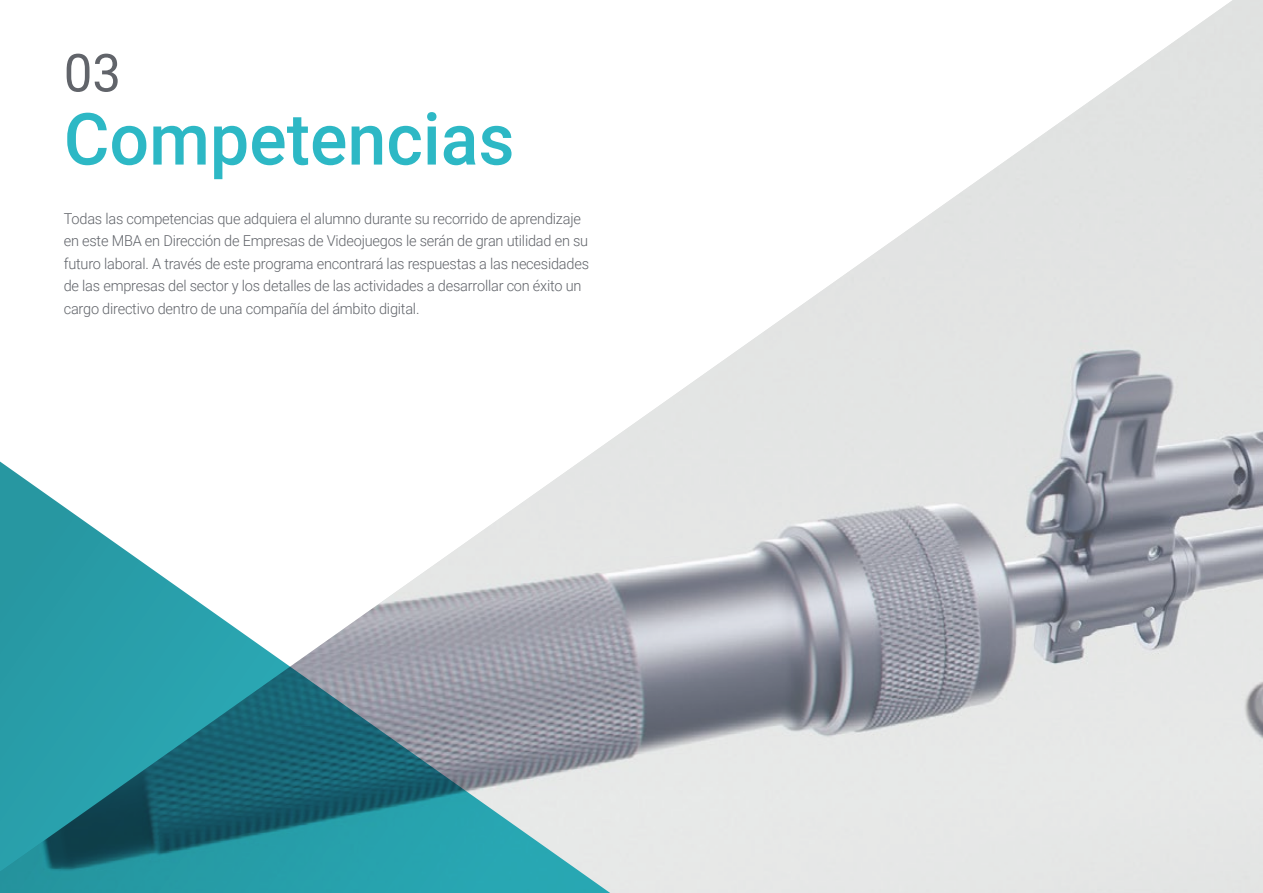
<style>
.page{position:relative;width:1263px;height:893px;background:#fff}
.page>*{position:absolute;margin:0;border:0;box-sizing:border-box;transform-origin:0 0}
.t1{font:500 72px "Roboto";color:#2db8c5}
.t2{font:52.5px "Roboto";color:#61646a}
.t3{font:300 15px/22.5px "Roboto";letter-spacing:-.015em;color:#61646a}
</style>
<div class="page">
<img style="left:602px;top:0;width:661px;height:893px">
<svg style="left:0;top:446px;width:640px;height:447px"></svg>
<h2 class="t2" style="left:64px;top:36px;width:59px">03</h2>
<h1 class="t1" style="left:64px;top:89px;width:452px">Competencias</h1>
<p class="t3" style="left:64px;top:207px;width:527px">Todas las competencias que adquiera el alumno durante su recorrido de aprendizaje en este MBA en Dirección de Empresas de Videojuegos le serán de gran utilidad en su futuro laboral. A través de este programa encontrará las respuestas a las necesidades de las empresas del sector y los detalles de las actividades a desarrollar con éxito un cargo directivo dentro de una compañía del ámbito digital.</p>
</div>
